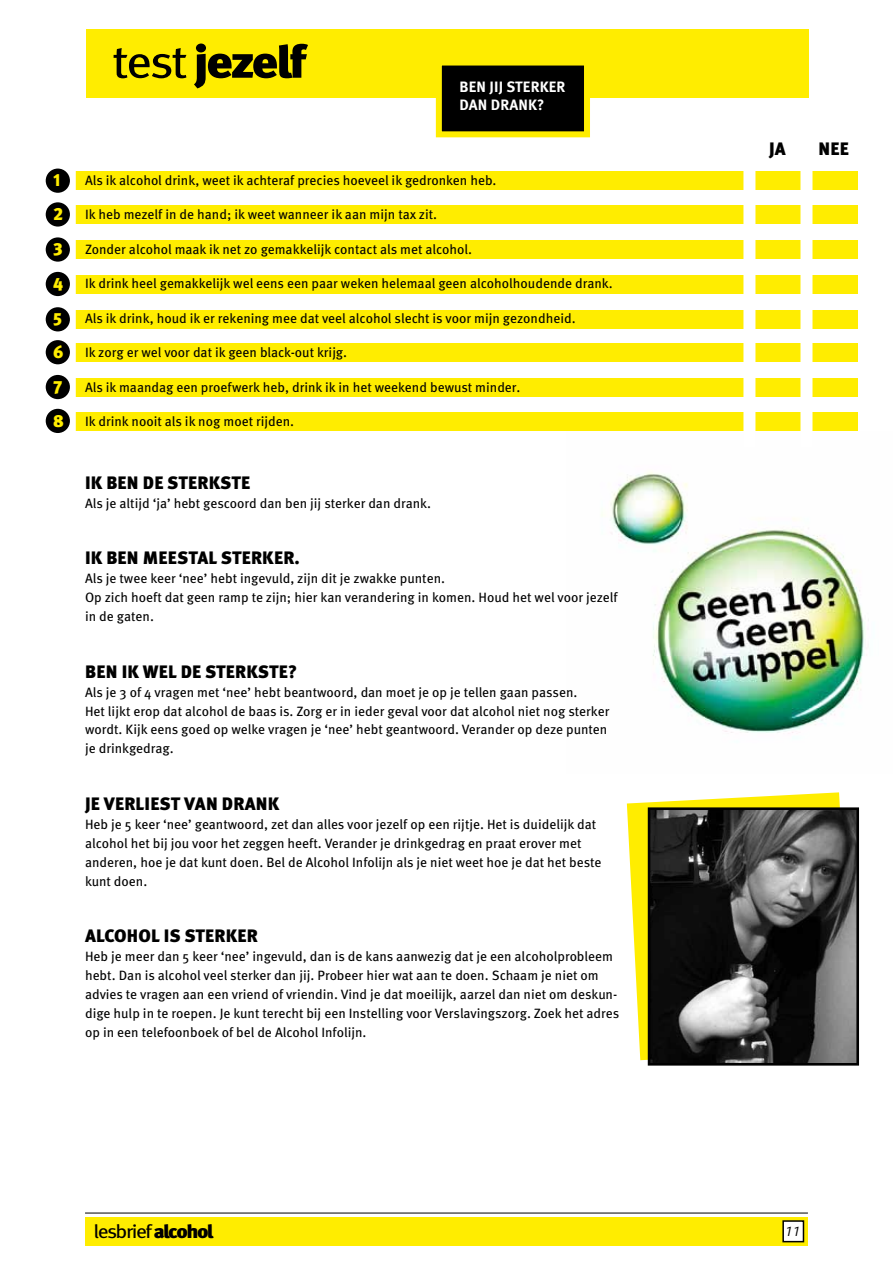
<style>
.page{position:relative;width:893px;height:1263px;background:#fff}
.page>*{position:absolute;margin:0;border:0;box-sizing:border-box;transform-origin:0 0}
.t1{font:900 45.6px "Meta OT";color:#000;scale:1.11 1}
.t2{font:18.9px "Meta OT";letter-spacing:-.07em;color:#000;scale:1.11 1}
.t3{font:900 18px "Meta OT";letter-spacing:.01em;color:#000}
.t4{font:900 17.55px/34.7px "Meta OT";color:#ffed00}
.t5{font:700 15px/18px "Meta OT";letter-spacing:.01em;color:#fff}
.t6{font:13.5px/18.9px "Meta OT";color:#000}
.t7{font:italic 12.75px "Fresco Sans Std";color:#000}
.s1{font-weight:400}
.s2{font-weight:900}
</style>
<div class="page">
<div style="left:85px;top:1217px;width:723px;height:29px;background:#ffed00"></div>
<hr style="left:85px;top:1213px;width:723px;height:1px;background:#000">
<img style="left:601px;top:472px;width:264px;height:262px">
<div style="left:62px;top:172px;width:796px;height:18px;background:#ffed00"></div>
<div style="left:62px;top:206px;width:796px;height:18px;background:#ffed00"></div>
<div style="left:62px;top:241px;width:796px;height:18px;background:#ffed00"></div>
<div style="left:62px;top:275px;width:796px;height:18px;background:#ffed00"></div>
<div style="left:62px;top:310px;width:796px;height:19px;background:#ffed00"></div>
<div style="left:62px;top:412px;width:796px;height:18px;background:#ffed00"></div>
<div style="left:62px;top:343px;width:796px;height:19px;background:#ffed00"></div>
<div style="left:62px;top:378px;width:796px;height:18px;background:#ffed00"></div>
<div style="left:87px;top:30px;width:722px;height:68px;background:#ffed00"></div>
<div style="left:743px;top:137px;width:12px;height:311px;background:#fff"></div>
<div style="left:800px;top:137px;width:12px;height:311px;background:#fff"></div>
<div style="left:64px;top:137px;width:12px;height:674px;background:#fff"></div>
<div style="left:46px;top:169px;width:24px;height:24px;background:#000;border-radius:50%"></div>
<div style="left:46px;top:202px;width:24px;height:25px;background:#000;border-radius:50%"></div>
<div style="left:46px;top:237px;width:24px;height:25px;background:#000;border-radius:50%"></div>
<div style="left:46px;top:272px;width:24px;height:24px;background:#000;border-radius:50%"></div>
<div style="left:46px;top:307px;width:24px;height:24px;background:#000;border-radius:50%"></div>
<div style="left:46px;top:409px;width:24px;height:24px;background:#000;border-radius:50%"></div>
<div style="left:46px;top:340px;width:24px;height:24px;background:#000;border-radius:50%"></div>
<div style="left:46px;top:375px;width:24px;height:24px;background:#000;border-radius:50%"></div>
<div style="left:439px;top:63px;width:148px;height:71px;background:#000"></div>
<div style="left:436px;top:60px;width:154px;height:77px;border:6px solid #ffed00"></div>
<svg style="left:627px;top:792px;width:213px;height:268px;fill:#ffed00"></svg>
<img style="left:652px;top:811px;width:203px;height:250px">
<div style="left:648px;top:807px;width:211px;height:258px;border:3px solid #000"></div>
<div style="left:783px;top:1221px;width:20px;height:20px;background:#fff"></div>
<div style="left:782px;top:1220px;width:22px;height:22px;border:2px solid #000"></div>
<h1 class="t1" style="left:112px;top:34px;width:177px"><span class="s1">test</span> JEZELF</h1>
<p class="t5" style="left:459px;top:78px;width:108px">BEN JIJ STERKER<br>DAN DRANK?</p>
<p class="t4" style="left:53px;top:164px;width:12px">1<br>2<br>3<br>4<br>5</p>
<p class="t4" style="left:53px;top:335px;width:12px">6<br>7</p>
<p class="t4" style="left:53px;top:404px;width:12px">8</p>
<p class="t6" style="left:85px;top:171px;width:413px">Als ik alcohol drink, weet ik achteraf precies hoeveel ik gedronken heb.</p>
<p class="t6" style="left:85px;top:205px;width:354px">Ik heb mezelf in de hand; ik weet wanneer ik aan mijn tax zit.</p>
<p class="t6" style="left:85px;top:240px;width:389px">Zonder alcohol maak ik net zo gemakkelijk contact als met alcohol.</p>
<p class="t6" style="left:85px;top:274px;width:529px">Ik drink heel gemakkelijk wel eens een paar weken helemaal geen alcoholhoudende drank.</p>
<p class="t6" style="left:85px;top:309px;width:492px">Als ik drink, houd ik er rekening mee dat veel alcohol slecht is voor mijn gezondheid.</p>
<p class="t6" style="left:85px;top:343px;width:264px">Ik zorg er wel voor dat ik geen black-out krijg.</p>
<p class="t6" style="left:85px;top:378px;width:437px">Als ik maandag een proefwerk heb, drink ik in het weekend bewust minder.</p>
<p class="t6" style="left:85px;top:412px;width:211px">Ik drink nooit als ik nog moet rijden.</p>
<h3 class="t3" style="left:85px;top:471px;width:167px">IK BEN DE STERKSTE</h3>
<p class="t6" style="left:85px;top:494px;width:348px">Als je altijd ‘ja’ hebt gescoord dan ben jij sterker dan drank.</p>
<h3 class="t3" style="left:85px;top:547px;width:216px">IK BEN MEESTAL STERKER.</h3>
<p class="t6" style="left:85px;top:569px;width:534px">Als je twee keer ‘nee’ hebt ingevuld, zijn dit je zwakke punten.<br>Op zich hoeft dat geen ramp te zijn; hier kan verandering in komen. Houd het wel voor jezelf in de gaten.</p>
<h3 class="t3" style="left:85px;top:660px;width:214px">BEN IK WEL DE STERKSTE?</h3>
<p class="t6" style="left:85px;top:683px;width:526px">Als je 3 of 4 vragen met ‘nee’ hebt beantwoord, dan moet je op je tellen gaan passen.<br>Het lijkt erop dat alcohol de baas is. Zorg er in ieder geval voor dat alcohol niet nog sterker wordt. Kijk eens goed op welke vragen je ‘nee’ hebt geantwoord. Verander op deze punten je drinkgedrag.</p>
<h3 class="t3" style="left:85px;top:793px;width:183px">JE VERLIEST VAN DRANK</h3>
<p class="t6" style="left:85px;top:815px;width:518px">Heb je 5 keer ‘nee’ geantwoord, zet dan alles voor jezelf op een rijtje. Het is duidelijk dat alcohol het bij jou voor het zeggen heeft. Verander je drinkgedrag en praat erover met anderen, hoe je dat kunt doen. Bel de Alcohol Infolijn als je niet weet hoe je dat het beste kunt doen.</p>
<h3 class="t3" style="left:85px;top:925px;width:170px">ALCOHOL IS STERKER</h3>
<p class="t6" style="left:85px;top:947px;width:536px">Heb je meer dan 5 keer ‘nee’ ingevuld, dan is de kans aanwezig dat je een alcoholprobleem hebt. Dan is alcohol veel sterker dan jij. Probeer hier wat aan te doen. Schaam je niet om advies te vragen aan een vriend of vriendin. Vind je dat moeilijk, aarzel dan niet om deskun&shy;dige hulp in te roepen. Je kunt terecht bij een Instelling voor Verslavingszorg. Zoek het adres op in een telefoonboek of bel de Alcohol Infolijn.</p>
<h2 class="t2" style="left:94px;top:1219px;width:110px">lesbrief <span class="s2">ALCOHOL</span></h2>
<h3 class="t3" style="left:769px;top:138px;width:18px">JA</h3>
<h3 class="t3" style="left:819px;top:138px;width:32px">NEE</h3>
<p class="t7" style="left:785px;top:1224px;width:17px">11</p>
</div>
